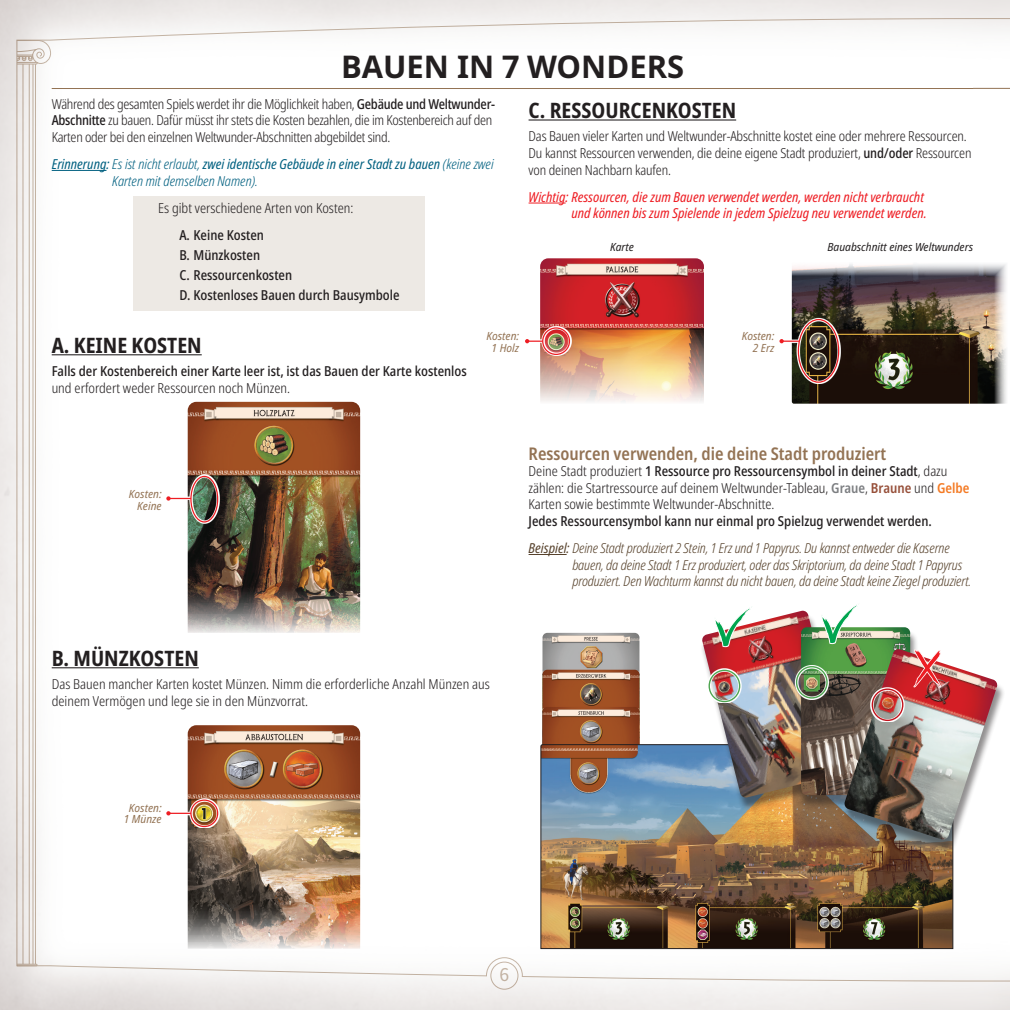
<style>
.page{position:relative;width:1010px;height:1010px;background:#fff}
.page>*{position:absolute;margin:0;border:0;box-sizing:border-box;transform-origin:0 0}
.H1___CENTER{font:700 31.25px "Noto Sans";color:#231f20}
.t1{font:700 condensed 21.25px "Noto Sans";color:#231f20}
.t2{font:600 condensed 17.5px "Noto Sans";color:#937354}
.t3{font:17.5px "Noto Sans CJ Kjp";color:#937354}
.PARAGRAPH___RETRAIT{font:300 condensed 13.75px/16.5px "Noto Sans";letter-spacing:-.01em;color:#231f20}
.PARAGRAPH___RETRAIT-2{font:500 condensed 13.75px/16.5px "Noto Sans";color:#231f20}
.EXEMPLE{font:italic 300 condensed 13.75px/16.5px "Noto Sans";letter-spacing:-.01em;color:#57422c}
.PARAGRAPH{font:300 condensed 13.75px/16.5px "Noto Sans";color:#231f20}
.IMPORTANT{font:italic condensed 13.75px/16.5px "Noto Sans";color:#ee1d23;text-align:right}
.NOTES{font:italic 300 condensed 13.75px/16.5px "Noto Sans";color:#006080}
.PARAGRAPHE___CENTER{font:300 condensed 13.75px "Noto Sans";color:#231f20}
.LEGENDES_DROITE{font:italic semi-condensed 11.25px "Noto Sans";color:#937354}
.LEGENDES_NOIR_CENTRE{font:italic semi-condensed 11.25px "Noto Sans";color:#231f20}
.s1{font-weight:500}
.s2{font-weight:400}
.s3{font-weight:300}
.s4{font-weight:600;color:#7c7e81}
.s5{font-weight:600;color:#97503a}
.s6{font-weight:600;color:#f47b25}
</style>
<div class="page">
<img style="left:0;top:0;width:1009px;height:1009px">
<div style="left:133px;top:196px;width:292px;height:114px;background:#ede9e4"></div>
<hr style="left:52px;top:88px;width:921px;height:1px;background:#937354">
<hr style="left:52px;top:170px;width:54px;height:1px;background:#006080">
<hr style="left:52px;top:354px;width:150px;height:1px;background:#231f20">
<hr style="left:52px;top:667px;width:147px;height:1px;background:#231f20">
<hr style="left:528px;top:119px;width:208px;height:1px;background:#231f20">
<hr style="left:528px;top:203px;width:37px;height:1px;background:#ee1d23">
<hr style="left:528px;top:554px;width:38px;height:1px;background:#57422c">
<img style="left:188px;top:725px;width:172px;height:223px">
<img style="left:188px;top:402px;width:172px;height:230px">
<img style="left:542px;top:632px;width:97px;height:37px">
<img style="left:542px;top:669px;width:97px;height:38px">
<img style="left:542px;top:707px;width:97px;height:37px">
<img style="left:540px;top:744px;width:413px;height:204px">
<div style="left:699px;top:614px;width:155px;height:197px;background:#231f20;opacity:.5"></div>
<img style="left:701px;top:610px;width:120px;height:188px">
<div style="left:798px;top:630px;width:120px;height:179px;background:#231f20;opacity:.5"></div>
<img style="left:801px;top:627px;width:109px;height:168px">
<div style="left:841px;top:652px;width:164px;height:201px;background:#231f20;opacity:.5"></div>
<img style="left:843px;top:649px;width:154px;height:191px">
<svg style="left:707px;top:668px;width:34px;height:35px"></svg>
<div style="left:708px;top:669px;width:32px;height:33px;border:1px solid #4fa551;border-radius:50%"></div>
<svg style="left:794px;top:664px;width:34px;height:35px"></svg>
<div style="left:795px;top:666px;width:32px;height:32px;border:1px solid #4fa551;border-radius:50%"></div>
<svg style="left:870px;top:687px;width:34px;height:35px"></svg>
<div style="left:871px;top:688px;width:32px;height:33px;border:1px solid #c4121c;border-radius:50%"></div>
<svg style="left:913px;top:649px;width:28px;height:38px"></svg>
<svg style="left:821px;top:600px;width:41px;height:44px"></svg>
<svg style="left:714px;top:603px;width:41px;height:44px"></svg>
<svg style="left:165px;top:798px;width:54px;height:30px"></svg>
<svg style="left:166px;top:811px;width:24px;height:4px"></svg>
<div style="left:190px;top:799px;width:28px;height:28px;border:1px solid #ee1d23;border-radius:50%"></div>
<svg style="left:165px;top:474px;width:54px;height:49px"></svg>
<svg style="left:166px;top:496px;width:24px;height:4px"></svg>
<div style="left:190px;top:476px;width:28px;height:46px;border:1px solid #ee1d23;border-radius:50%"></div>
<img style="left:540px;top:258px;width:164px;height:145px">
<img style="left:791px;top:258px;width:218px;height:145px">
<svg style="left:524px;top:326px;width:47px;height:30px"></svg>
<svg style="left:525px;top:339px;width:17px;height:4px"></svg>
<div style="left:542px;top:327px;width:28px;height:28px;border:1px solid #ee1d23;border-radius:50%"></div>
<svg style="left:778px;top:318px;width:62px;height:66px"></svg>
<svg style="left:779px;top:339px;width:19px;height:4px"></svg>
<div style="left:797px;top:319px;width:42px;height:64px;border:1px solid #ee1d23;border-radius:50%"></div>
<hr style="left:973px;top:88px;width:36px;height:1px;background:#937354">
<p class="H1___CENTER" style="left:341px;top:45px;width:344px">BAUEN IN 7 WONDERS</p>
<p class="PARAGRAPH___RETRAIT" style="left:52px;top:96px;width:445px">Während des gesamten Spiels werdet ihr die Möglichkeit haben, <span class="s1">Gebäude und Weltwunder-<br>Abschnitte</span> zu bauen. Dafür müsst ihr stets die Kosten bezahlen, die im Kostenbereich auf den<br>Karten oder bei den einzelnen Weltwunder-Abschnitten abgebildet sind.</p>
<p class="NOTES" style="left:112px;top:156px;width:383px;text-indent:-60px"><span class="s2">Erinnerung:</span> Es ist nicht erlaubt, <span class="s2">zwei identische Gebäude in einer Stadt zu bauen</span> (keine zwei<br>Karten mit demselben Namen).</p>
<p class="PARAGRAPHE___CENTER" style="left:158px;top:198px;width:197px">Es gibt verschiedene Arten von Kosten:</p>
<p class="PARAGRAPH___RETRAIT-2" style="left:179px;top:227px;width:86px">A. Keine Kosten</p>
<p class="PARAGRAPH___RETRAIT-2" style="left:179px;top:247px;width:82px">B. Münzkosten</p>
<p class="PARAGRAPH___RETRAIT-2" style="left:179px;top:267px;width:114px">C. Ressourcenkosten</p>
<p class="PARAGRAPH___RETRAIT-2" style="left:179px;top:287px;width:222px">D. Kostenloses Bauen durch Bausymbole</p>
<h2 class="t1" style="left:52px;top:329px;width:151px">A. KEINE KOSTEN</h2>
<p class="PARAGRAPH___RETRAIT-2" style="left:52px;top:363px;width:416px">Falls der Kostenbereich einer Karte leer ist, ist das Bauen der Karte kostenlos <span class="s3">und erfordert weder Ressourcen noch Münzen.</span></p>
<h2 class="t1" style="left:528px;top:95px;width:209px">C. RESSOURCENKOSTEN</h2>
<p class="PARAGRAPH___RETRAIT" style="left:528px;top:129px;width:444px">Das Bauen vieler Karten und Weltwunder-Abschnitte kostet eine oder mehrere Ressourcen.<br>Du kannst Ressourcen verwenden, die deine eigene Stadt produziert, <span class="s1">und/oder</span> Ressourcen von deinen Nachbarn kaufen.</p>
<p class="IMPORTANT" style="left:528px;top:189px;width:399px">Wichtig: Ressourcen, die zum Bauen verwendet werden, werden nicht verbraucht und können bis zum Spielende in jedem Spielzug neu verwendet werden.</p>
<p class="LEGENDES_NOIR_CENTRE" style="left:610px;top:239px;width:25px">Karte</p>
<p class="LEGENDES_NOIR_CENTRE" style="left:827px;top:239px;width:147px">Bauabschnitt eines Weltwunders</p>
<p class="LEGENDES_DROITE" style="left:486px;top:328px;width:34px">Kosten:</p>
<p class="LEGENDES_DROITE" style="left:491px;top:339px;width:29px">1 Holz</p>
<p class="LEGENDES_DROITE" style="left:741px;top:328px;width:34px">Kosten:</p>
<p class="LEGENDES_DROITE" style="left:752px;top:339px;width:23px">2 Erz</p>
<p class="LEGENDES_DROITE" style="left:129px;top:486px;width:34px">Kosten:</p>
<p class="LEGENDES_DROITE" style="left:137px;top:497px;width:26px">Keine</p>
<h2 class="t1" style="left:52px;top:642px;width:149px">B. MÜNZKOSTEN</h2>
<p class="PARAGRAPH___RETRAIT" style="left:52px;top:676px;width:439px">Das Bauen mancher Karten kostet Münzen. Nimm die erforderliche Anzahl Münzen aus deinem Vermögen und lege sie in den Münzvorrat.</p>
<p class="LEGENDES_DROITE" style="left:129px;top:799px;width:34px">Kosten:</p>
<p class="LEGENDES_DROITE" style="left:124px;top:810px;width:39px">1 Münze</p>
<h3 class="t2" style="left:528px;top:441px;width:359px">Ressourcen verwenden, die deine Stadt produziert</h3>
<p class="PARAGRAPH" style="left:528px;top:463px;width:442px">Deine Stadt produziert <span class="s1">1 Ressource pro Ressourcensymbol in deiner Stadt</span>, dazu zählen: die Startressource auf deinem Weltwunder-Tableau, <span class="s4">Graue</span>, <span class="s5">Braune</span> und <span class="s6">Gelbe<br></span>Karten sowie bestimmte Weltwunder-Abschnitte.</p>
<p class="PARAGRAPH___RETRAIT-2" style="left:528px;top:513px;width:405px">Jedes Ressourcensymbol kann nur einmal pro Spielzug verwendet werden.</p>
<p class="EXEMPLE" style="left:572px;top:540px;width:400px;text-indent:-44px"><span class="s2">Beispiel:</span> Deine Stadt produziert 2 Stein, 1 Erz und 1 Papyrus. Du kannst entweder die Kaserne bauen, da deine Stadt 1 Erz produziert, oder das Skriptorium, da deine Stadt 1 Papyrus produziert. Den Wachturm kannst du nicht bauen, da deine Stadt keine Ziegel produziert.</p>
<p class="t3" style="left:499px;top:964px;width:11px">6</p>
</div>
